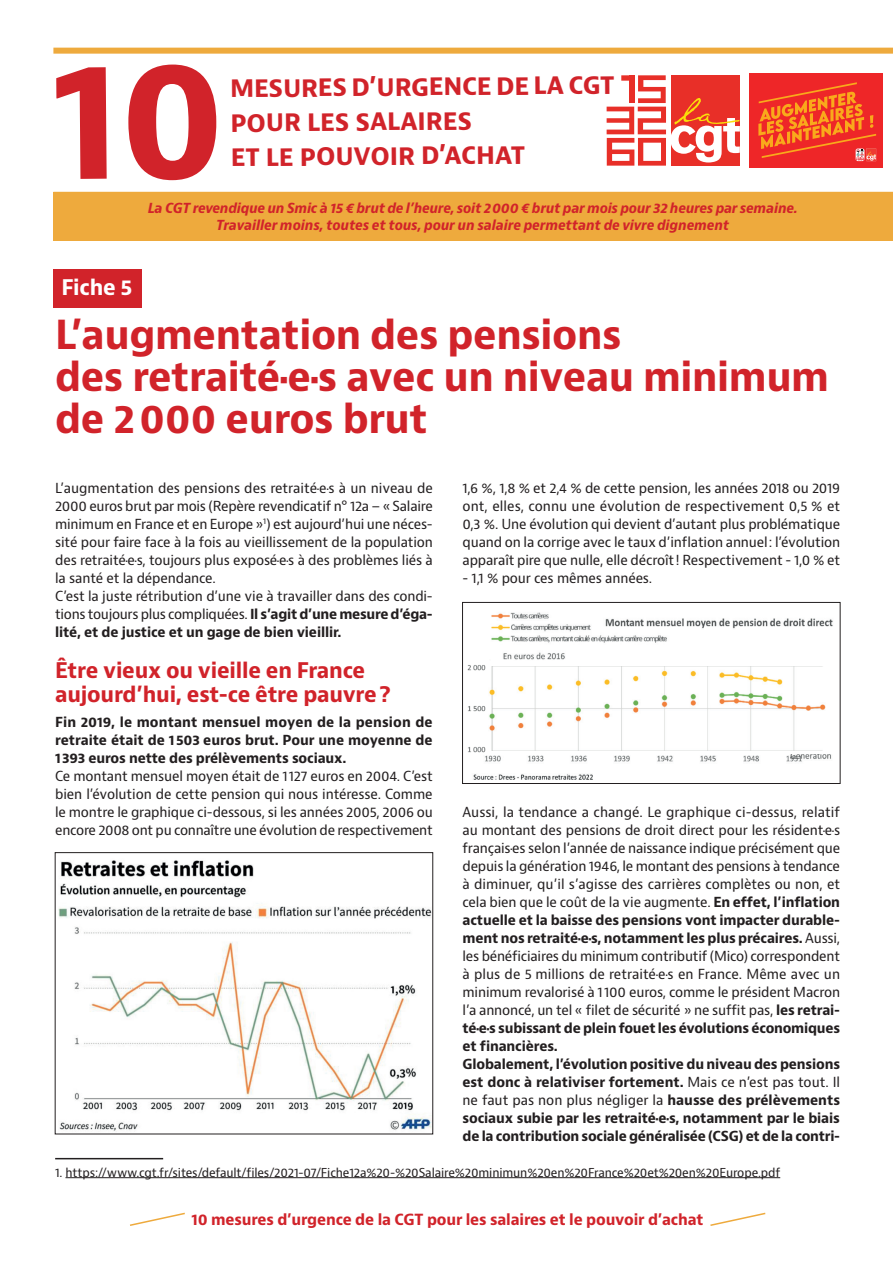
<style>
.page{position:relative;width:893px;height:1263px;background:#fff}
.page>*{position:absolute;margin:0;border:0;box-sizing:border-box;transform-origin:0 0}
.t1{font:700 39px/42px "Bernino Sans";letter-spacing:-.01em;color:#d1232a}
.t2{font:700 25.5px/34px "Bernino Sans";color:#d1232a}
.t3{font:700 21px/24px "Bernino Sans";letter-spacing:-.01em;color:#d1232a}
.t4{font:700 21px "Bernino Sans";letter-spacing:-.01em;color:#fff}
.t5{font:700 15px "Bernino Sans";letter-spacing:-.01em;color:#d1232a}
.t6{font:13.5px/18px "Bernino Sans";letter-spacing:-.01em;color:#231f20}
.t7{font:italic 700 13.5px/16.5px "Bernino Sans";letter-spacing:-.02em;color:#d1232a;text-align:center}
.t8{font:700 13.5px/18px "Bernino Sans";letter-spacing:-.01em;color:#231f20;text-align:justify}
.t9{font:12px "Bernino Sans";letter-spacing:-.01em;color:#231f20}
.s1{font-weight:700}
</style>
<div class="page">
<svg style="left:710px;top:1212px;width:56px;height:14px"></svg>
<svg style="left:130px;top:1212px;width:55px;height:14px"></svg>
<hr style="left:55px;top:1158px;width:108px;height:1px;background:#231f20">
<hr style="left:65px;top:1177px;width:715px;height:1px;background:#231f20">
<div style="left:53px;top:48px;width:840px;height:6px;background:#eeaa3d"></div>
<div style="left:53px;top:269px;width:88px;height:38px;background:#d1232a"></div>
<div style="left:749px;top:73px;width:133px;height:94px;background:#ee2628"></div>
<svg style="left:758px;top:82px;width:118px;height:79px"></svg>
<svg style="left:607px;top:75px;width:133px;height:91px"></svg>
<div style="left:53px;top:192px;width:840px;height:49px;background:#eeaa3d"></div>
<img style="left:58px;top:860px;width:373px;height:271px">
<div style="left:462px;top:602px;width:378px;height:182px;border:1px solid #231f20"></div>
<img style="left:491px;top:607px;width:348px;height:53px">
<img style="left:489px;top:666px;width:350px;height:84px">
<img style="left:467px;top:665px;width:19px;height:88px">
<img style="left:473px;top:754px;width:359px;height:26px">
<h2 class="t2" style="left:229px;top:73px;width:387px;rotate:-1deg">MESURES D’URGENCE DE LA CGT<br>POUR LES SALAIRES</h2>
<h2 class="t2" style="left:230px;top:142px;width:296px;rotate:-1deg">ET LE POUVOIR D’ACHAT</h2>
<p class="t7" style="left:148px;top:200px;width:651px">La CGT revendique un Smic à 15 € brut de l’heure, soit 2000 € brut par mois pour 32 heures par semaine.<br>Travailler moins, toutes et tous, pour un salaire permettant de vivre dignement</p>
<h3 class="t4" style="left:61px;top:273px;width:73px">Fiche 5</h3>
<h1 class="t1" style="left:55px;top:314px;width:775px">L’augmentation des pensions<br>des retraité·e·s avec un niveau minimum de 2000 euros brut</h1>
<p class="t6" style="left:55px;top:479px;width:379px">L’augmentation des pensions des retraité·e·s à un niveau de 2000 euros brut par mois (Repère revendicatif n° 12a – « Salaire minimum en France et en Europe »<sup>1</sup>) est aujourd’hui une néces&shy;sité pour faire face à la fois au vieillissement de la population des retraité·e·s, toujours plus exposé·e·s à des problèmes liés à la santé et la dépendance.<br>C’est la juste rétribution d’une vie à travailler dans des condi&shy;tions toujours plus compliquées. <span class="s1">Il s’agit d’une mesure d’éga&shy;lité, et de justice et un gage de bien vieillir.</span></p>
<h3 class="t3" style="left:55px;top:658px;width:337px">Être vieux ou vieille en France aujourd’hui, est-ce être pauvre?</h3>
<p class="t8" style="left:55px;top:713px;width:379px">Fin 2019, le montant mensuel moyen de la pension de retraite était de 1503 euros brut. Pour une moyenne de 1393 euros nette des prélèvements sociaux.</p>
<p class="t6" style="left:55px;top:767px;width:379px;text-align:justify">Ce montant mensuel moyen était de 1127 euros en 2004. C’est bien l’évolution de cette pension qui nous intéresse. Comme le montre le graphique ci-dessous, si les années 2005, 2006 ou encore 2008 ont pu connaître une évolution de respectivement</p>
<p class="t6" style="left:462px;top:479px;width:379px;text-align:justify">1,6 %, 1,8 % et 2,4 % de cette pension, les années 2018 ou 2019 ont, elles, connu une évolution de respectivement 0,5 % et 0,3 %. Une évolution qui devient d’autant plus problématique quand on la corrige avec le taux d’inflation annuel: l’évolution apparaît pire que nulle, elle décroît! Respectivement - 1,0 % et</p>
<p class="t6" style="left:462px;top:569px;width:191px">- 1,1 % pour ces mêmes années.</p>
<p class="t6" style="left:462px;top:803px;width:379px">Aussi, la tendance a changé. Le graphique ci-dessus, relatif au montant des pensions de droit direct pour les résident·e·s français·es selon l’année de naissance indique précisément que depuis la génération 1946, le montant des pensions à tendance à diminuer, qu’il s’agisse des carrières complètes ou non, et cela bien que le coût de la vie augmente. <span class="s1">En effet, l’inflation actuelle et la baisse des pensions vont impacter durable&shy;ment nos retraité·e·s, notamment les plus précaires.</span> Aussi, les bénéficiaires du minimum contributif (Mico) correspondent à plus de 5 millions de retraité·e·s en France. Même avec un minimum revalorisé à 1100 euros, comme le président Macron l’a annoncé, un tel « filet de sécurité » ne suffit pas, <span class="s1">les retrai&shy;té·e·s subissant de plein fouet les évolutions économiques et financières.<br>Globalement, l’évolution positive du niveau des pensions est donc à relativiser fortement.</span> Mais ce n’est pas tout. Il ne faut pas non plus négliger la <span class="s1">hausse des prélèvements sociaux subie par les retraité·e·s, notamment par le biais de la contribution sociale généralisée (CSG) et de la contri-</span></p>
<p class="t9" style="left:55px;top:1164px;width:727px">1. https://www.cgt.fr/sites/default/files/2021-07/Fiche12a%20-%20Salaire%20minimun%20en%20France%20et%20en%20Europe.pdf</p>
<p class="t5" style="left:192px;top:1210px;width:513px">10 mesures d’urgence de la CGT pour les salaires et le pouvoir d’achat</p>
</div>
